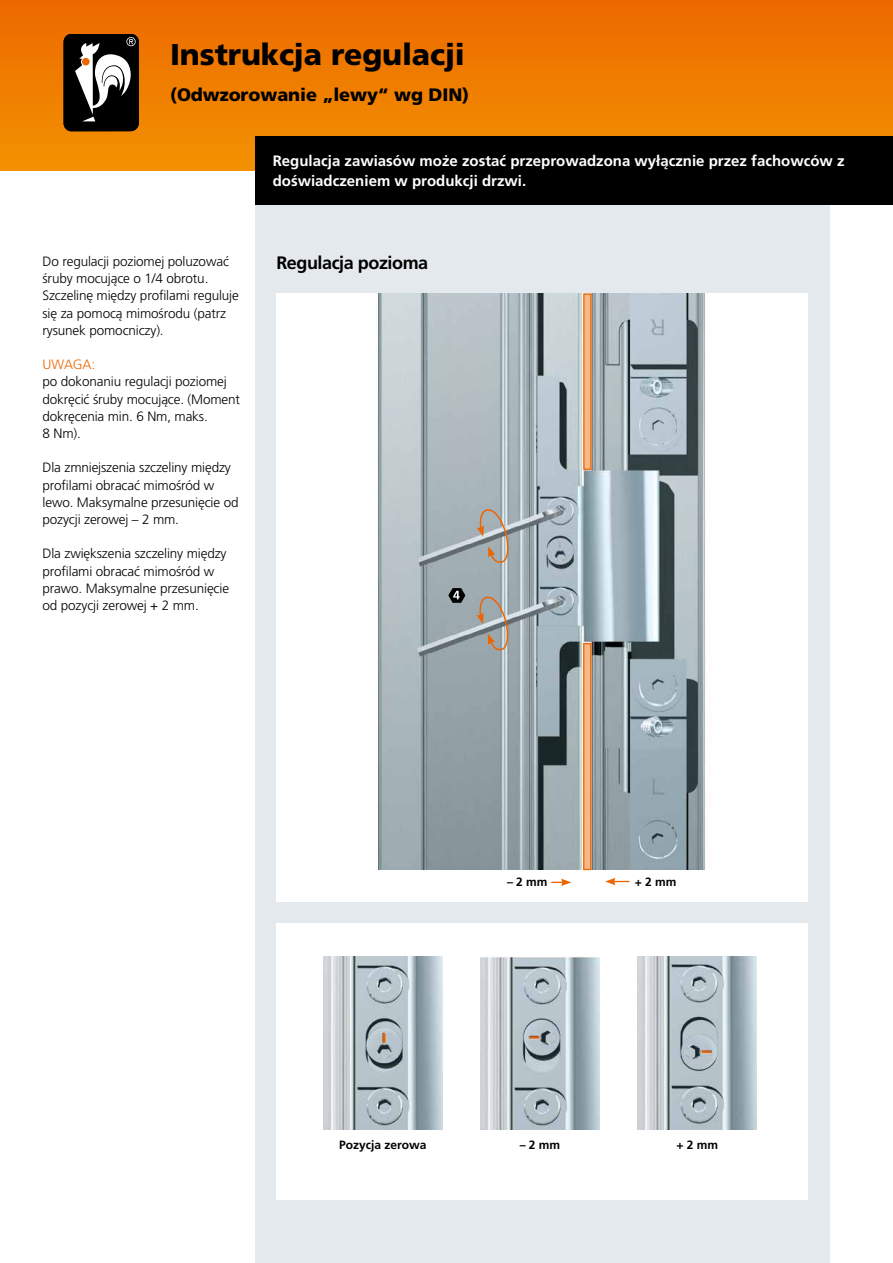
<style>
.page{position:relative;width:893px;height:1263px;background:#fff}
.page>*{position:absolute;margin:0;border:0;box-sizing:border-box;transform-origin:0 0}
.t1{font:900 30px "MFCE";letter-spacing:-.005em;color:#000}
.t2{font:900 18px "MFCE";letter-spacing:-.005em;color:#000}
.t3{font:700 18px "MFCE";letter-spacing:-.025em;color:#000}
.t4{font:700 15px/19.5px "MFCE";color:#fff}
.t5{font:300 13.5px/17.2px "MFCE";letter-spacing:-.01em;color:#000}
.t6{font:300 13.5px "MFCE";letter-spacing:-.01em;color:#ec6502}
.t7{font:700 12px "MFCE";color:#000}
</style>
<div class="page">
<div style="left:255px;top:170px;width:574px;height:1093px;background:#e3e9ec"></div>
<div style="left:0;top:0;width:893px;height:170px;background:linear-gradient(to bottom,#ec6900,#f39100)"></div>
<div style="left:64px;top:34px;width:74px;height:97px;background:#000;border-radius:8px"></div>
<div style="left:64px;top:34px;width:75px;height:97px;border:1px solid #000;border-radius:8px"></div>
<svg style="left:75px;top:37px;width:62px;height:84px"></svg>
<div style="left:276px;top:923px;width:532px;height:276px;background:#fff"></div>
<img style="left:323px;top:957px;width:119px;height:172px">
<img style="left:480px;top:957px;width:120px;height:172px">
<img style="left:638px;top:957px;width:119px;height:172px">
<div style="left:276px;top:293px;width:532px;height:608px;background:#fff"></div>
<img style="left:377px;top:293px;width:329px;height:577px">
<svg style="left:477px;top:508px;width:34px;height:56px;background:#ada8a2"></svg>
<svg style="left:476px;top:595px;width:35px;height:56px;background:#a8a49e"></svg>
<div style="left:583px;top:293px;width:8px;height:177px;background:#f8b886;border:1px solid #ec6502"></div>
<svg style="left:551px;top:879px;width:20px;height:7px"></svg>
<svg style="left:605px;top:878px;width:24px;height:7px"></svg>
<div style="left:583px;top:643px;width:8px;height:227px;background:#f8b886;border:1px solid #ec6502"></div>
<svg style="left:448px;top:588px;width:17px;height:15px"></svg>
<div style="left:255px;top:136px;width:638px;height:68px;background:#000"></div>
<h1 class="t1" style="left:170px;top:37px;width:296px">Instrukcja regulacji</h1>
<h2 class="t2" style="left:170px;top:84px;width:301px">(Odwzorowanie „lewy“ wg DIN)</h2>
<p class="t5" style="left:43px;top:252px;width:198px">Do regulacji poziomej poluzować śruby mocujące o 1/4 obrotu.<br>Szczelinę między profilami reguluje się za pomocą mimośrodu (patrz rysunek pomocniczy).</p>
<p class="t6" style="left:43px;top:356px;width:54px">UWAGA:</p>
<p class="t5" style="left:43px;top:373px;width:199px">po dokonaniu regulacji poziomej dokręcić śruby mocujące. (Moment dokręcenia min. 6 Nm, maks.<br>8 Nm).</p>
<p class="t5" style="left:43px;top:459px;width:198px">Dla zmniejszenia szczeliny między profilami obracać mimośród w lewo. Maksymalne przesunięcie od pozycji zerowej – 2 mm.</p>
<p class="t5" style="left:43px;top:545px;width:188px">Dla zwiększenia szczeliny między profilami obracać mimośród w prawo. Maksymalne przesunięcie od pozycji zerowej + 2 mm.</p>
<p class="t4" style="left:273px;top:151px;width:573px">Regulacja zawiasów może zostać przeprowadzona wyłącznie przez fachowców z doświadczeniem w produkcji drzwi.</p>
<h2 class="t3" style="left:276px;top:252px;width:153px">Regulacja pozioma</h2>
<p class="t7" style="left:507px;top:874px;width:42px">– 2 mm</p>
<p class="t7" style="left:635px;top:874px;width:43px">+ 2 mm</p>
<p class="t7" style="left:339px;top:1137px;width:89px">Pozycja zerowa</p>
<p class="t7" style="left:520px;top:1137px;width:42px">– 2 mm</p>
<p class="t7" style="left:677px;top:1137px;width:43px">+ 2 mm</p>
</div>
